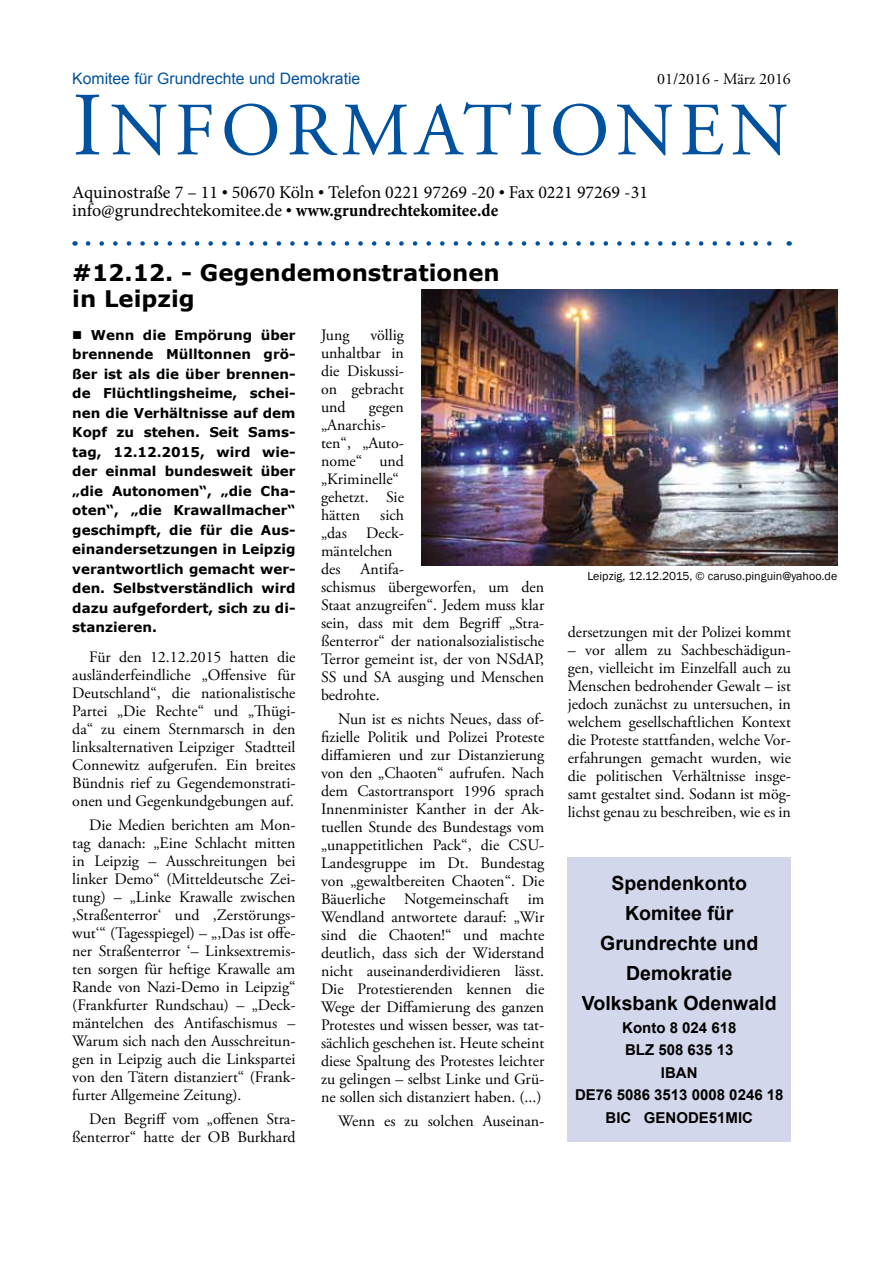
<style>
.page{position:relative;width:893px;height:1263px;background:#fff}
.page>*{position:absolute;margin:0;border:0;box-sizing:border-box;transform-origin:0 0}
.t1{font:75px "Adobe Garamond Pro";letter-spacing:.08em;color:#00519e}
.t2{font:700 22.8px/25.5px "Verdana";color:#000}
.t3{font:700 19.5px/30px "Arial";color:#000;text-align:center}
.t4{font:18px/18px "Minion Pro";color:#000}
.t5{font:15.9px/18px "Adobe Garamond Pro";color:#000;text-align:justify}
.t6{font:15.75px "Arial";color:#00519e}
.t7{font:700 15px/22.5px "Arial";color:#000;text-align:center}
.t8{font:700 13.5px/19.5px "Verdana";color:#000;text-align:justify}
.t9{font:12px "Franklin Gothic";color:#000}
.s1{font-size:90px}
.s2{font-weight:700;font-stretch:condensed}
</style>
<div class="page">
<svg style="left:88px;top:241px;width:684px;height:5px"></svg>
<img style="left:421px;top:289px;width:416px;height:276px">
<div style="left:568px;top:857px;width:223px;height:285px;background:#d3d7eb"></div>
<p class="t6" style="left:72px;top:67px;width:289px">Komitee für Grundrechte und Demokratie</p>
<h1 class="t1" style="left:72px;top:85px;width:718px"><span class="s1">I</span>NFORMATIONEN</h1>
<p class="t4" style="left:72px;top:183px;width:577px">Aquinostraße 7 – 11 ● 50670 Köln ● Telefon 0221 97269 -20 ● Fax 0221 97269 -31 info@grundrechtekomitee.de ● <span class="s2">www.grundrechtekomitee.de</span></p>
<p class="t5" style="left:657px;top:70px;width:135px">01/2016 - März 2016</p>
<h2 class="t2" style="left:72px;top:260px;width:429px">#12.12. - Gegendemonstrationen in Leipzig</h2>
<p class="t8" style="left:72px;top:325px;width:225px">■ Wenn die Empörung über brennende Mülltonnen grö&shy;ßer ist als die über brennen&shy;de Flüchtlingsheime, schei&shy;nen die Verhältnisse auf dem Kopf zu stehen. Seit Sams&shy;tag, 12.12.2015, wird wie&shy;der einmal bundesweit über „die Autonomen“, „die Cha&shy;oten“, „die Krawallmacher“ geschimpft, die für die Aus&shy;einandersetzungen in Leipzig verantwortlich gemacht wer&shy;den. Selbstverständlich wird dazu aufgefordert, sich zu di&shy;stanzieren.</p>
<p class="t5" style="left:72px;top:649px;width:225px;text-indent:17px">Für den 12.12.2015 hatten die ausländerfeindliche „Offensive für Deutschland“, die nationalistische Partei „Die Rechte“ und „Thügi&shy;da“ zu einem Sternmarsch in den linksalternativen Leipziger Stadtteil Connewitz aufgerufen. Ein breites Bündnis rief zu Gegendemonstrati&shy;onen und Gegenkundgebungen auf.</p>
<p class="t5" style="left:72px;top:817px;width:225px;text-indent:17px">Die Medien berichten am Mon&shy;tag danach: „Eine Schlacht mitten in Leipzig – Ausschreitungen bei linker Demo“ (Mitteldeutsche Zei&shy;tung) – „Linke Krawalle zwischen ,Straßenterror‘ und ,Zerstörungs&shy;wut‘“ (Tagesspiegel) – „,Das ist offe&shy;ner Straßenterror ‘– Linksextremis&shy;ten sorgen für heftige Krawalle am Rande von Nazi-Demo in Leipzig“ (Frankfurter Rundschau) – „Deck&shy;mäntelchen des Antifaschismus – Warum sich nach den Ausschreitun&shy;gen in Leipzig auch die Linkspartei von den Tätern distanziert“ (Frank&shy;furter Allgemeine Zeitung).</p>
<p class="t5" style="left:72px;top:1111px;width:225px;text-align:right">Den Begriff vom „offenen Stra&shy;ßenterror“ hatte der OB Burkhard</p>
<p class="t5" style="left:321px;top:326px;width:84px;text-indent:49px">völlig unhaltbar in die Diskussi&shy;on gebracht und</p>
<p class="t5" style="left:321px;top:326px;width:30px">Jung</p>
<p class="t5" style="left:321px;top:398px;width:84px;text-align:left;text-indent:48px">gegen „Anarchis&shy;ten“, „Auto&shy;nome“ und „Kriminelle“ gehetzt. Sie hätten</p>
<p class="t5" style="left:321px;top:506px;width:84px;text-align:left;text-indent:59px">sich „das Deck&shy;mäntelchen des</p>
<p class="t5" style="left:321px;top:560px;width:225px;text-align:left;text-indent:40px">Antifa-<br>schismus übergeworfen, um den<br>Staat anzugreifen“. Jedem muss klar sein, dass mit dem Begriff „Stra&shy;ßenterror“ der nationalsozialistische<br>Terror gemeint ist, der von NSdAP,<br>SS und SA ausging und Menschen bedrohte.</p>
<p class="t5" style="left:321px;top:710px;width:225px;text-indent:17px">Nun ist es nichts Neues, dass of&shy;fizielle Politik und Polizei Proteste diffamieren und zur Distanzierung von den „Chaoten“ aufrufen. Nach dem Castortransport 1996 sprach Innenminister Kanther in der Ak&shy;tuellen Stunde des Bundestags vom „unappetitlichen Pack“, die CSU-Landesgruppe im Dt. Bundestag von „gewaltbereiten Chaoten“. Die Bäuerliche Notgemeinschaft im Wendland antwortete darauf: „Wir sind die Chaoten!“ und machte deutlich, dass sich der Widerstand nicht auseinanderdividieren lässt.<br>Die Protestierenden kennen die Wege der Diffamierung des ganzen Protestes und wissen besser, was tat&shy;sächlich geschehen ist. Heute scheint diese Spaltung des Protestes leichter zu gelingen – selbst Linke und Grü&shy;ne sollen sich distanziert haben. (...)</p>
<p class="t5" style="left:338px;top:1112px;width:208px">Wenn es zu solchen Auseinan-</p>
<p class="t9" style="left:587px;top:569px;width:251px">Leipzig, 12.12.2015, © caruso.pinguin@yahoo.de</p>
<p class="t5" style="left:568px;top:623px;width:225px">dersetzungen mit der Polizei kommt</p>
<p class="t5" style="left:568px;top:641px;width:225px">– vor allem zu Sachbeschädigun&shy;gen, vielleicht im Einzelfall auch zu Menschen bedrohender Gewalt – ist jedoch zunächst zu untersuchen, in welchem gesellschaftlichen Kontext die Proteste stattfanden, welche Vor&shy;erfahrungen gemacht wurden, wie die politischen Verhältnisse insge&shy;samt gestaltet sind. Sodann ist mög&shy;lichst genau zu beschreiben, wie es in</p>
<p class="t3" style="left:582px;top:868px;width:196px">Spendenkonto<br>Komitee für<br>Grundrechte und<br>Demokratie<br>Volksbank Odenwald</p>
<p class="t7" style="left:575px;top:1016px;width:210px">Konto 8 024 618<br>BLZ 508 635 13<br>IBAN<br>DE76 5086 3513 0008 0246 18<br>BIC GENODE51MIC</p>
</div>
